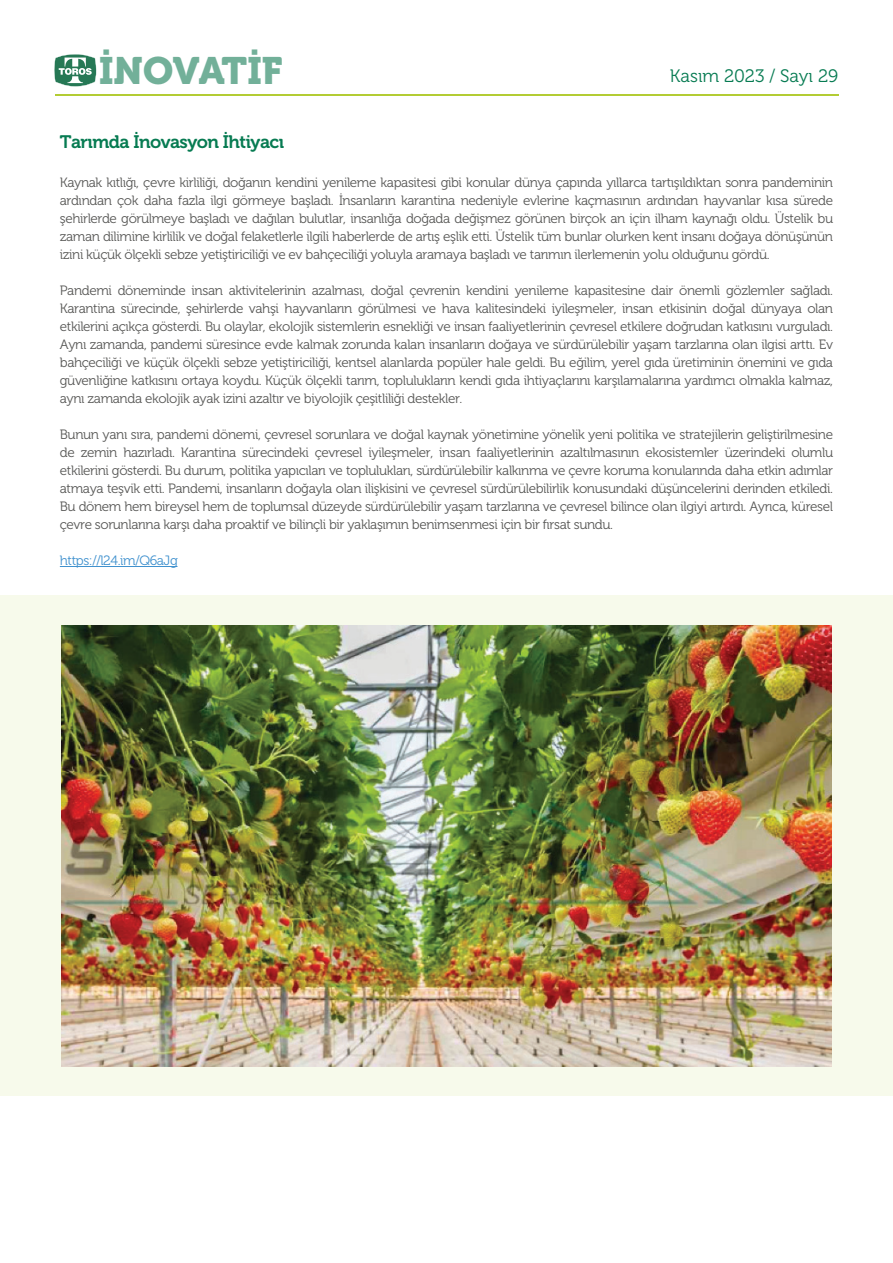
<style>
.page{position:relative;width:893px;height:1263px;background:#fff}
.page>*{position:absolute;margin:0;border:0;box-sizing:border-box;transform-origin:0 0}
.t1{font:37.95px "Museo 900";color:#72b099}
.t2{font:18px "Museo 700";letter-spacing:-.03em;color:#077b52}
.t3{font:18px "Museo 300";color:#077b52}
.t4{font:13.5px/18px "Museo 300";letter-spacing:-.03em;color:#575755;text-align:justify}
.t5{font:13.5px "Museo 300";letter-spacing:-.03em;color:#4091ce}
</style>
<div class="page">
<hr style="left:60px;top:566px;width:117px;height:1px;background:#4091ce">
<hr style="left:55px;top:94px;width:783px;height:2px;background:#b3cc34">
<svg style="left:54px;top:54px;width:43px;height:33px"></svg>
<div style="left:0;top:596px;width:893px;height:500px;background:#f7faeb"></div>
<img style="left:62px;top:625px;width:769px;height:441px">
<h1 class="t1" style="left:99px;top:49px;width:185px">İNOVATİF</h1>
<h2 class="t3" style="left:670px;top:67px;width:170px">Kasım 2023 / Sayı 29</h2>
<h2 class="t2" style="left:60px;top:131px;width:226px">Tarımda İnovasyon İhtiyacı</h2>
<p class="t4" style="left:60px;top:174px;width:775px">Kaynak kıtlığı, çevre kirliliği, doğanın kendini yenileme kapasitesi gibi konular dünya çapında yıllarca tartışıldıktan sonra pandeminin ardından çok daha fazla ilgi görmeye başladı. İnsanların karantina nedeniyle evlerine kaçmasının ardından hayvanlar kısa sürede şehirlerde görülmeye başladı ve dağılan bulutlar, insanlığa doğada değişmez görünen birçok an için ilham kaynağı oldu. Üstelik bu zaman dilimine kirlilik ve doğal felaketlerle ilgili haberlerde de artış eşlik etti. Üstelik tüm bunlar olurken kent insanı doğaya dönüşünün izini küçük ölçekli sebze yetiştiriciliği ve ev bahçeciliği yoluyla aramaya başladı ve tarımın ilerlemenin yolu olduğunu gördü.</p>
<p class="t4" style="left:60px;top:282px;width:775px">Pandemi döneminde insan aktivitelerinin azalması, doğal çevrenin kendini yenileme kapasitesine dair önemli gözlemler sağladı.<br>Karantina sürecinde, şehirlerde vahşi hayvanların görülmesi ve hava kalitesindeki iyileşmeler, insan etkisinin doğal dünyaya olan etkilerini açıkça gösterdi. Bu olaylar, ekolojik sistemlerin esnekliği ve insan faaliyetlerinin çevresel etkilere doğrudan katkısını vurguladı.<br>Aynı zamanda, pandemi süresince evde kalmak zorunda kalan insanların doğaya ve sürdürülebilir yaşam tarzlarına olan ilgisi arttı. Ev bahçeciliği ve küçük ölçekli sebze yetiştiriciliği, kentsel alanlarda popüler hale geldi. Bu eğilim, yerel gıda üretiminin önemini ve gıda güvenliğine katkısını ortaya koydu. Küçük ölçekli tarım, toplulukların kendi gıda ihtiyaçlarını karşılamalarına yardımcı olmakla kalmaz, aynı zamanda ekolojik ayak izini azaltır ve biyolojik çeşitliliği destekler.</p>
<p class="t4" style="left:60px;top:426px;width:775px">Bunun yanı sıra, pandemi dönemi, çevresel sorunlara ve doğal kaynak yönetimine yönelik yeni politika ve stratejilerin geliştirilmesine de zemin hazırladı. Karantina sürecindeki çevresel iyileşmeler, insan faaliyetlerinin azaltılmasının ekosistemler üzerindeki olumlu etkilerini gösterdi. Bu durum, politika yapıcıları ve toplulukları, sürdürülebilir kalkınma ve çevre koruma konularında daha etkin adımlar atmaya teşvik etti. Pandemi, insanların doğayla olan ilişkisini ve çevresel sürdürülebilirlik konusundaki düşüncelerini derinden etkiledi.<br>Bu dönem hem bireysel hem de toplumsal düzeyde sürdürülebilir yaşam tarzlarına ve çevresel bilince olan ilgiyi artırdı. Ayrıca, küresel çevre sorunlarına karşı daha proaktif ve bilinçli bir yaklaşımın benimsenmesi için bir fırsat sundu.</p>
<p class="t5" style="left:60px;top:553px;width:120px">https://l24.im/Q6aJg</p>
</div>
